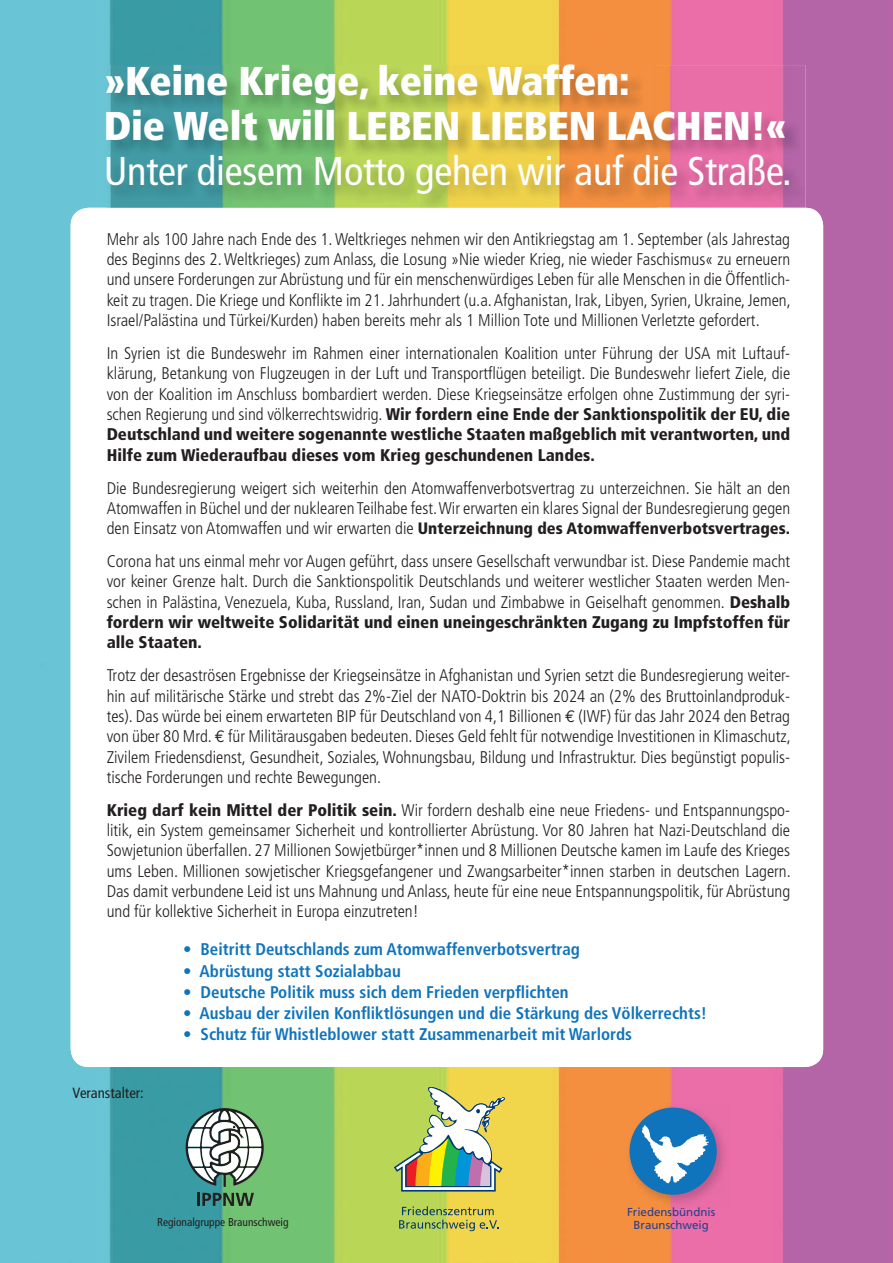
<style>
.page{position:relative;width:893px;height:1263px;background:#fff}
.page>*{position:absolute;margin:0;border:0;box-sizing:border-box;transform-origin:0 0}
.t1{font:900 condensed 40.2px/44.4px "Frutiger";letter-spacing:-.005em;color:#fff}
.t2{font:condensed 40.2px "Frutiger";letter-spacing:-.005em;color:#fff}
.t3{font:300 condensed 16.95px/20.2px "Frutiger";color:#231f20;text-align:justify}
.t4{font:700 condensed 16.95px "Frutiger";color:#1074bc}
.t5{font:900 condensed 16.5px "Frutiger";color:#231f20}
.t6{font:condensed 14.85px "Frutiger";color:#231f20}
.t7{font:11.55px/13.4px "Frutiger";color:#253f8e;text-align:center}
.t8{font:condensed 11.4px "Frutiger";color:#231f20}
.s1{font-weight:900}
.s2{font-weight:300;font-size:16.95px}
.s3{font-family:"Euro Mono";font-weight:400;font-stretch:normal}
</style>
<div class="page">
<img style="left:0;top:0;width:893px;height:1263px">
<div style="left:71px;top:208px;width:752px;height:859px;background:#fff;border-radius:18px"></div>
<img style="left:107px;top:65px;width:698px;height:143px">
<svg style="left:186px;top:1108px;width:78px;height:79px"></svg>
<svg style="left:197px;top:1193px;width:57px;height:13px"></svg>
<img style="left:626px;top:1103px;width:103px;height:104px">
<svg style="left:629px;top:1107px;width:88px;height:88px"></svg>
<svg style="left:399px;top:1206px;width:99px;height:25px;background:#acb656"></svg>
<svg style="left:394px;top:1086px;width:111px;height:105px"></svg>
<h1 class="t1" style="left:104px;top:59px;width:685px">»Keine Kriege, keine Waffen:<br>Die Welt will LEBEN LIEBEN LACHEN!«</h1>
<h1 class="t2" style="left:104px;top:148px;width:690px">Unter diesem Motto gehen wir auf die Straße.</h1>
<p class="t3" style="left:107px;top:229px;width:686px">Mehr als 100 Jahre nach Ende des 1. Weltkrieges nehmen wir den Antikriegstag am 1. September (als Jahrestag des Beginns des 2. Weltkrieges) zum Anlass, die Losung »Nie wieder Krieg, nie wieder Faschismus« zu erneuern und unsere Forderungen zur Abrüstung und für ein menschenwürdiges Leben für alle Menschen in die Öffentlich&shy;keit zu tragen. Die Kriege und Konflikte im 21. Jahrhundert (u.a. Afghanistan, Irak, Libyen, Syrien, Ukraine, Jemen, Israel/Palästina und Türkei/Kurden) haben bereits mehr als 1 Million Tote und Millionen Verletzte gefordert.</p>
<p class="t3" style="left:107px;top:343px;width:685px">In Syrien ist die Bundeswehr im Rahmen einer internationalen Koalition unter Führung der USA mit Luftauf&shy;klärung, Betankung von Flugzeugen in der Luft und Transportflügen beteiligt. Die Bundeswehr liefert Ziele, die von der Koalition im Anschluss bombardiert werden. Diese Kriegseinsätze erfolgen ohne Zustimmung der syri&shy;schen Regierung und sind völkerrechtswidrig. <span class="s1">Wir fordern eine Ende der Sanktionspolitik der EU, die Deutschland und weitere sogenannte westliche Staaten maßgeblich mit verantworten, und Hilfe zum Wiederaufbau dieses vom Krieg geschundenen Landes.</span></p>
<p class="t3" style="left:107px;top:478px;width:685px">Die Bundesregierung weigert sich weiterhin den Atomwaffenverbotsvertrag zu unterzeichnen. Sie hält an den<br>Atomwaffen in Büchel und der nuklearen Teilhabe fest. Wir erwarten ein klares Signal der Bundesregierung gegen</p>
<p class="t5" style="left:107px;top:518px;width:685px"><span class="s2">den Einsatz von Atomwaffen und wir erwarten die</span> Unterzeichnung des Atomwaffenverbotsvertrages.</p>
<p class="t3" style="left:107px;top:551px;width:685px">Corona hat uns einmal mehr vor Augen geführt, dass unsere Gesellschaft verwundbar ist. Diese Pandemie macht vor keiner Grenze halt. Durch die Sanktionspolitik Deutschlands und weiterer westlicher Staaten werden Men&shy;schen in Palästina, Venezuela, Kuba, Russland, Iran, Sudan und Zimbabwe in Geiselhaft genommen. <span class="s1">Deshalb fordern wir weltweite Solidarität und einen uneingeschränkten Zugang zu Impfstoffen für alle Staaten.</span></p>
<p class="t3" style="left:107px;top:666px;width:686px">Trotz der desaströsen Ergebnisse der Kriegseinsätze in Afghanistan und Syrien setzt die Bundesregierung weiter&shy;hin auf militärische Stärke und strebt das 2%-Ziel der NATO-Doktrin bis 2024 an (2% des Bruttoinlandproduk&shy;tes). Das würde bei einem erwarteten BIP für Deutschland von 4,1 Billionen <span class="s3">€</span> (IWF) für das Jahr 2024 den Betrag von über 80 Mrd. <span class="s3">€</span> für Militärausgaben bedeuten. Dieses Geld fehlt für notwendige Investitionen in Klimaschutz, Zivilem Friedensdienst, Gesundheit, Soziales, Wohnungsbau, Bildung und Infrastruktur. Dies begünstigt populis&shy;tische Forderungen und rechte Bewegungen.</p>
<p class="t3" style="left:107px;top:800px;width:686px"><span class="s1">Krieg darf kein Mittel der Politik sein.</span> Wir fordern deshalb eine neue Friedens- und Entspannungspo&shy;litik, ein System gemeinsamer Sicherheit und kontrollierter Abrüstung. Vor 80 Jahren hat Nazi-Deutschland die Sowjetunion überfallen. 27 Millionen Sowjetbürger*innen und 8 Millionen Deutsche kamen im Laufe des Krieges ums Leben. Millionen sowjetischer Kriegsgefangener und Zwangsarbeiter*innen starben in deutschen Lagern.<br>Das damit verbundene Leid ist uns Mahnung und Anlass, heute für eine neue Entspannungspolitik, für Abrüstung und für kollektive Sicherheit in Europa einzutreten!</p>
<p class="t4" style="left:183px;top:939px;width:398px">• Beitritt Deutschlands zum Atomwaffenverbotsvertrag</p>
<p class="t4" style="left:183px;top:961px;width:219px">• Abrüstung statt Sozialabbau</p>
<p class="t4" style="left:183px;top:982px;width:387px">• Deutsche Politik muss sich dem Frieden verpflichten</p>
<p class="t4" style="left:183px;top:1003px;width:525px">• Ausbau der zivilen Konfliktlösungen und die Stärkung des Völkerrechts!</p>
<p class="t4" style="left:183px;top:1024px;width:450px">• Schutz für Whistleblower statt Zusammenarbeit mit Warlords</p>
<p class="t6" style="left:73px;top:1084px;width:73px">Veranstalter:</p>
<p class="t8" style="left:157px;top:1215px;width:133px">Regionalgruppe Braunschweig</p>
<p class="t7" style="left:627px;top:1205px;width:90px">Friedensbündnis<br>Braunschweig</p>
</div>
